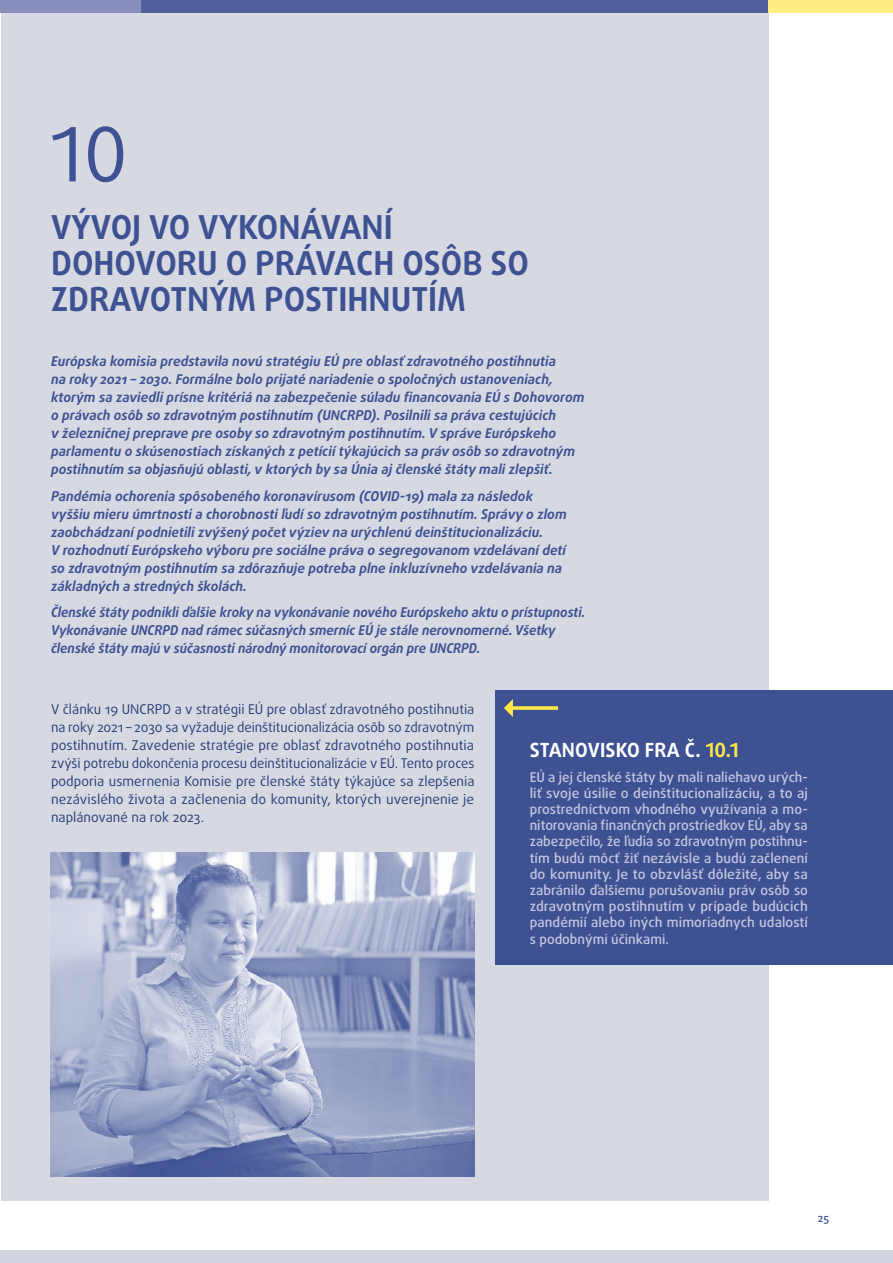
<style>
.page{position:relative;width:893px;height:1263px;background:#fff}
.page>*{position:absolute;margin:0;border:0;box-sizing:border-box;transform-origin:0 0}
.title_1_no{font:75px "Daxline Pro";color:#3e5293}
.title_1{font:700 33px/36px "Daxline Pro";color:#3e5293}
.FRAOP_title{font:700 19.5px "Daxline Pro";letter-spacing:.01em;color:#fff}
.intro_1{font:italic 700 13.5px/18px "Daxline Pro";color:#3e5293}
.FRAOP_body{font:500 13.5px/16.2px "Daxline Pro";letter-spacing:.005em;color:#c6c6df;text-align:justify}
.body{font:13.5px/18px "Daxline Pro";letter-spacing:.005em;color:#2a3f79;text-align:justify}
.t1{font:500 11.25px "Daxline Pro";color:#3e5293}
.s1{color:#ffe847}
</style>
<div class="page">
<div style="left:1px;top:0;width:767px;height:1201px;background:#d7d9e2"></div>
<img style="left:51px;top:852px;width:423px;height:324px">
<div style="left:496px;top:691px;width:397px;height:274px;background:#3e5293"></div>
<svg style="left:504px;top:699px;width:54px;height:18px"></svg>
<div style="left:0;top:1250px;width:893px;height:13px;background:#d1d3de"></div>
<div style="left:0;top:0;width:141px;height:13px;background:#8a8ebc"></div>
<div style="left:141px;top:0;width:646px;height:13px;background:#51609d"></div>
<div style="left:769px;top:0;width:124px;height:13px;background:#ffee81"></div>
<p class="title_1_no" style="left:51px;top:105px;width:79px">10</p>
<p class="title_1" style="left:51px;top:209px;width:479px">VÝVOJ VO VYKONÁVANÍ<br>DOHOVORU O PRÁVACH OSÔB SO<br>ZDRAVOTNÝM POSTIHNUTÍM</p>
<p class="intro_1" style="left:51px;top:353px;width:535px">Európska komisia predstavila novú stratégiu EÚ pre oblasť zdravotného postihnutia<br>na roky 2021 – 2030. Formálne bolo prijaté nariadenie o spoločných ustanoveniach, ktorým sa zaviedli prísne kritériá na zabezpečenie súladu financovania EÚ s Dohovorom o právach osôb so zdravotným postihnutím (UNCRPD). Posilnili sa práva cestujúcich<br>v železničnej preprave pre osoby so zdravotným postihnutím. V správe Európskeho parlamentu o skúsenostiach získaných z petícií týkajúcich sa práv osôb so zdravotným postihnutím sa objasňujú oblasti, v ktorých by sa Únia aj členské štáty mali zlepšiť.</p>
<p class="intro_1" style="left:51px;top:487px;width:517px">Pandémia ochorenia spôsobeného koronavírusom (COVID-19) mala za následok vyššiu mieru úmrtnosti a chorobnosti ľudí so zdravotným postihnutím. Správy o zlom zaobchádzaní podnietili zvýšený počet výziev na urýchlenú deinštitucionalizáciu.<br>V rozhodnutí Európskeho výboru pre sociálne práva o segregovanom vzdelávaní detí so zdravotným postihnutím sa zdôrazňuje potreba plne inkluzívneho vzdelávania na základných a stredných školách.</p>
<p class="intro_1" style="left:51px;top:604px;width:536px">Členské štáty podnikli ďalšie kroky na vykonávanie nového Európskeho aktu o prístupnosti.<br>Vykonávanie UNCRPD nad rámec súčasných smerníc EÚ je stále nerovnomerné. Všetky členské štáty majú v súčasnosti národný monitorovací orgán pre UNCRPD.</p>
<p class="body" style="left:51px;top:700px;width:425px">V článku 19 UNCRPD a v stratégii EÚ pre oblasť zdravotného postihnutia na roky 2021 – 2030 sa vyžaduje deinštitucionalizácia osôb so zdravotným postihnutím. Zavedenie stratégie pre oblasť zdravotného postihnutia zvýši potrebu dokončenia procesu deinštitucionalizácie v EÚ. Tento proces podporia usmernenia Komisie pre členské štáty týkajúce sa zlepšenia nezávislého života a začlenenia do komunity, ktorých uverejnenie je naplánované na rok 2023.</p>
<p class="FRAOP_title" style="left:530px;top:737px;width:210px">STANOVISKO FRA Č. <span class="s1">10.1</span></p>
<p class="FRAOP_body" style="left:530px;top:769px;width:280px">EÚ a jej členské štáty by mali naliehavo urých&shy;liť svoje úsilie o deinštitucionalizáciu, a to aj prostredníctvom vhodného využívania a mo&shy;nitorovania finančných prostriedkov EÚ, aby sa zabezpečilo, že ľudia so zdravotným postihnu&shy;tím budú môcť žiť nezávisle a budú začlenení do komunity. Je to obzvlášť dôležité, aby sa zabránilo ďalšiemu porušovaniu práv osôb so zdravotným postihnutím v prípade budúcich pandémií alebo iných mimoriadnych udalostí s podobnými účinkami.</p>
<p class="t1" style="left:818px;top:1210px;width:13px">25</p>
</div>
